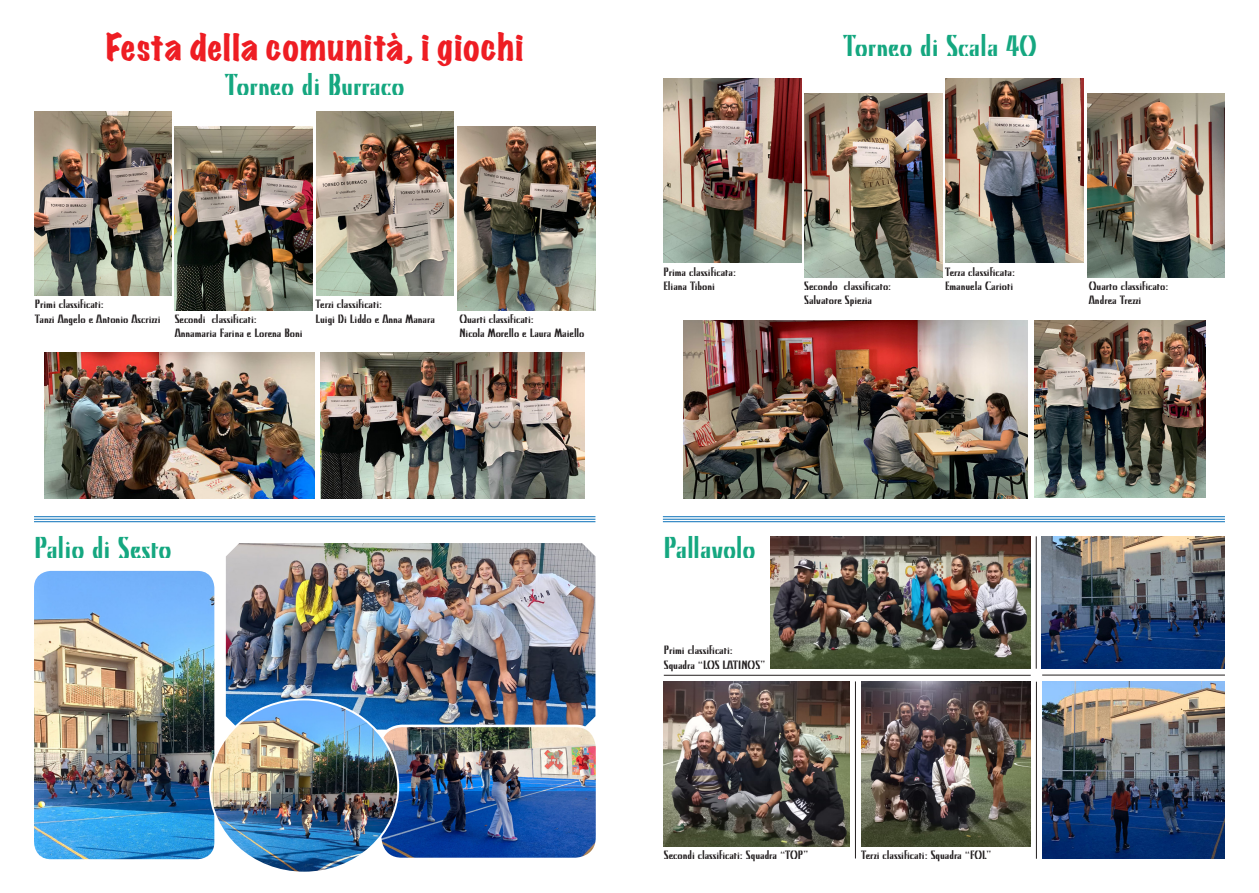
<style>
.page{position:relative;width:1259px;height:893px;background:#fff}
.page>*{position:absolute;margin:0;border:0;box-sizing:border-box;transform-origin:0 0}
.t1{font:expanded 33px "Marker Felt";letter-spacing:.04em;color:#ee1d23}
.t2{font:30px "Kino";color:#15a780}
.t3{font:12px "Kino";color:#231f20}
</style>
<div class="page">
<img style="left:45px;top:353px;width:270px;height:146px">
<img style="left:320px;top:353px;width:265px;height:146px">
<img style="left:683px;top:320px;width:344px;height:179px">
<img style="left:1034px;top:320px;width:171px;height:178px">
<img style="left:316px;top:111px;width:138px;height:184px">
<img style="left:175px;top:126px;width:138px;height:184px">
<img style="left:34px;top:111px;width:138px;height:184px">
<img style="left:457px;top:126px;width:138px;height:184px">
<img style="left:945px;top:79px;width:138px;height:184px">
<img style="left:804px;top:94px;width:138px;height:184px">
<img style="left:663px;top:79px;width:138px;height:184px">
<img style="left:1087px;top:94px;width:138px;height:184px">
<hr style="left:34px;top:516px;width:561px;height:1px;background:#0970b9">
<hr style="left:34px;top:519px;width:561px;height:1px;background:#0970b9">
<hr style="left:34px;top:521px;width:561px;height:1px;background:#0970b9">
<hr style="left:663px;top:516px;width:562px;height:1px;background:#0970b9">
<hr style="left:663px;top:519px;width:562px;height:1px;background:#0970b9">
<hr style="left:663px;top:521px;width:562px;height:1px;background:#0970b9">
<img style="left:226px;top:543px;width:369px;height:183px">
<img style="left:34px;top:571px;width:180px;height:288px">
<img style="left:398px;top:726px;width:196px;height:130px">
<div style="left:379px;top:725px;width:219px;height:135px;border:3px solid #fff;border-radius:22px"></div>
<img style="left:210px;top:699px;width:188px;height:172px">
<img style="left:1041px;top:536px;width:184px;height:133px">
<img style="left:1042px;top:681px;width:183px;height:178px">
<img style="left:664px;top:681px;width:185px;height:165px">
<img style="left:861px;top:681px;width:169px;height:165px">
<img style="left:770px;top:536px;width:260px;height:133px">
<hr style="left:664px;top:675px;width:366px;height:1px;background:#231f20">
<hr style="left:1042px;top:675px;width:183px;height:1px;background:#231f20">
<hr style="left:855px;top:681px;width:1px;height:177px;background:#231f20">
<hr style="left:1036px;top:536px;width:1px;height:133px;background:#231f20">
<hr style="left:1036px;top:682px;width:1px;height:177px;background:#231f20">
<p class="t1" style="left:106px;top:22px;width:419px">Festa della comunità, i giochi</p>
<p class="t2" style="left:225px;top:68px;width:181px">Torneo di Burraco</p>
<p class="t3" style="left:35px;top:297px;width:70px">Primi classificati:</p>
<p class="t3" style="left:35px;top:312px;width:127px">Tanzi Angelo e Antonio Ascrizzi</p>
<p class="t3" style="left:175px;top:312px;width:84px">Secondi classificati:</p>
<p class="t3" style="left:175px;top:326px;width:129px">Annamaria Farina e Lorena Boni</p>
<p class="t3" style="left:315px;top:297px;width:68px">Terzi classificati:</p>
<p class="t3" style="left:315px;top:312px;width:121px">Luigi Di Liddo e Anna Manara</p>
<p class="t3" style="left:459px;top:312px;width:76px">Quarti classificati:</p>
<p class="t3" style="left:459px;top:326px;width:127px">Nicola Morello e Laura Maiello</p>
<p class="t2" style="left:843px;top:29px;width:195px">Torneo di Scala 40</p>
<p class="t3" style="left:663px;top:265px;width:74px">Prima classificata:</p>
<p class="t3" style="left:663px;top:279px;width:53px">Eliana Tiboni</p>
<p class="t3" style="left:804px;top:279px;width:89px">Secondo classificato:</p>
<p class="t3" style="left:804px;top:293px;width:69px">Salvatore Spiezia</p>
<p class="t3" style="left:945px;top:265px;width:71px">Terza classificata:</p>
<p class="t3" style="left:945px;top:279px;width:70px">Emanuela Carioti</p>
<p class="t3" style="left:1089px;top:279px;width:81px">Quarto classificato:</p>
<p class="t3" style="left:1089px;top:293px;width:54px">Andrea Trezzi</p>
<p class="t2" style="left:34px;top:531px;width:139px">Palio di Sesto</p>
<p class="t2" style="left:663px;top:531px;width:94px">Pallavolo</p>
<p class="t3" style="left:664px;top:643px;width:70px">Primi classificati:</p>
<p class="t3" style="left:664px;top:658px;width:103px">Squadra “LOS LATINOS”</p>
<p class="t3" style="left:664px;top:847px;width:146px">Secondi classificati: Squadra “TOP”</p>
<p class="t3" style="left:861px;top:847px;width:132px">Terzi classificati: Squadra “FOL”</p>
</div>
